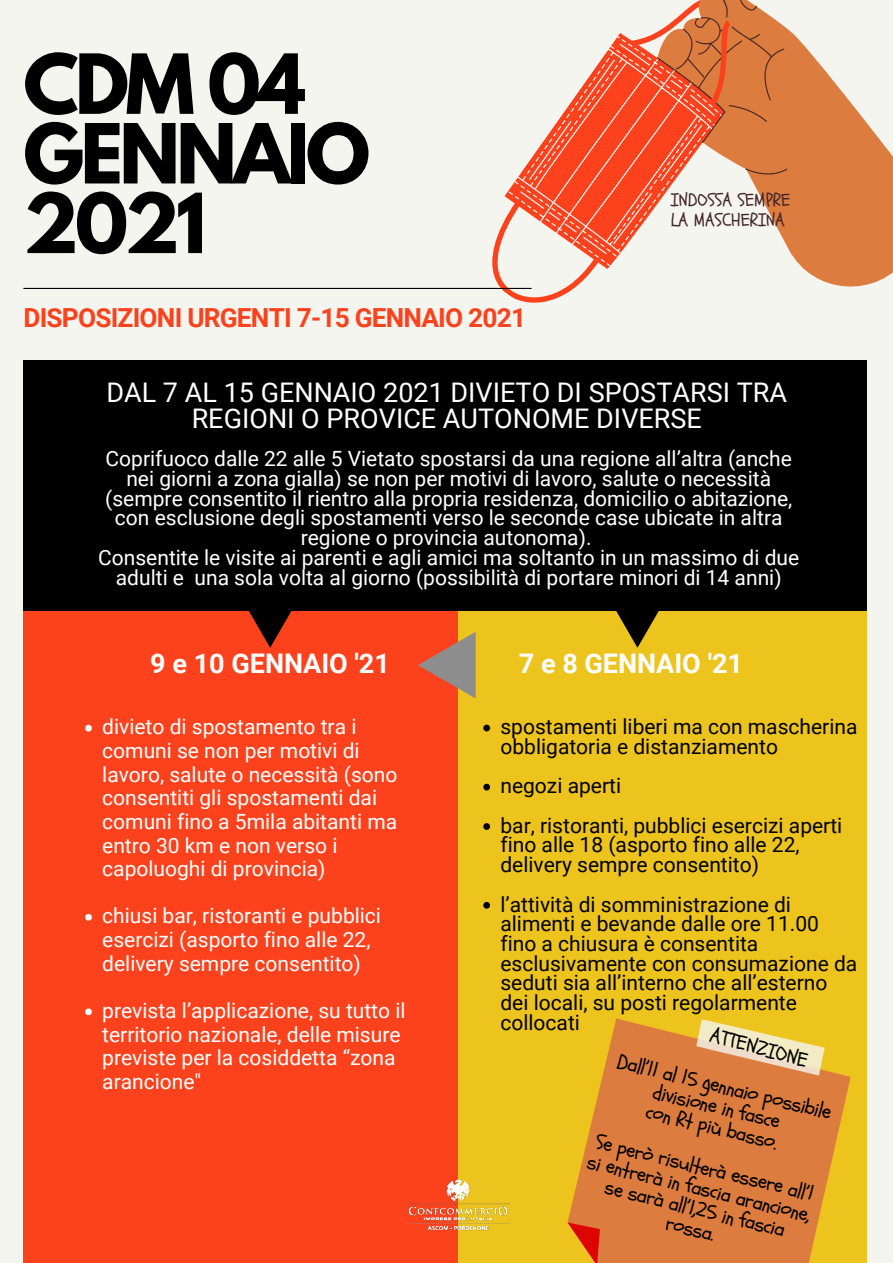
<style>
.page{position:relative;width:893px;height:1263px;background:#f5f5ef}
.page>*{position:absolute;margin:0;border:0;box-sizing:border-box;transform-origin:0 0}
.t1{font:700 73.28px/69.6px "League Spartan";letter-spacing:-.05em;color:#000}
.t2{font:27px/25.5px "Roboto";color:#fff;text-align:center}
.t3{font:700 27px "Roboto";color:#fff}
.t4{font:700 26.25px "Roboto";letter-spacing:-.03em;color:#fb421c}
.t5{font:21px/23.6px "Roboto";color:#fff}
.t6{font:21px/19.7px "Roboto";color:#000}
.t7{font:21px/20.9px "Schoolbell";color:#000;text-align:center}
.t8{font:20.77px "Schoolbell";color:#000}
.t9{font:18px "Schoolbell";color:#432627}
</style>
<div class="page">
<div style="left:23px;top:360px;width:843px;height:252px;background:#000"></div>
<div style="left:23px;top:612px;width:436px;height:651px;background:#fb421c"></div>
<svg style="left:237px;top:611px;width:66px;height:37px"></svg>
<div style="left:458px;top:612px;width:409px;height:651px;background:#edc41d"></div>
<svg style="left:604px;top:611px;width:67px;height:37px"></svg>
<svg style="left:418px;top:632px;width:58px;height:66px"></svg>
<svg style="left:795px;top:107px;width:98px;height:180px;fill:#dd7c3f"></svg>
<svg style="left:459px;top:224px;width:131px;height:79px"></svg>
<svg style="left:503px;top:180px;width:113px;height:93px"></svg>
<svg style="left:516px;top:0;width:338px;height:259px"></svg>
<svg style="left:23px;top:288px;width:508px;height:1px"></svg>
<svg style="left:85px;top:725px;width:7px;height:6px"></svg>
<svg style="left:85px;top:914px;width:7px;height:7px"></svg>
<svg style="left:85px;top:1008px;width:7px;height:7px"></svg>
<svg style="left:483px;top:725px;width:7px;height:6px"></svg>
<svg style="left:483px;top:784px;width:7px;height:6px"></svg>
<svg style="left:483px;top:823px;width:7px;height:7px"></svg>
<svg style="left:483px;top:902px;width:7px;height:7px"></svg>
<svg style="left:567px;top:1018px;width:284px;height:245px;fill:#dd7c3f"></svg>
<svg style="left:695px;top:1019px;width:130px;height:56px"></svg>
<svg style="left:567px;top:1222px;width:37px;height:41px"></svg>
<img style="left:567px;top:1029px;width:140px;height:3px">
<img style="left:407px;top:1179px;width:103px;height:52px">
<p class="t1" style="left:23px;top:59px;width:348px">CDM 04<br>GENNAIO<br>2021</p>
<p class="t4" style="left:23px;top:303px;width:504px">DISPOSIZIONI URGENTI 7-15 GENNAIO 2021</p>
<p class="t9" style="left:671px;top:188px;width:121px">INDOSSA SEMPRE</p>
<p class="t9" style="left:671px;top:208px;width:115px">LA MASCHERINA</p>
<p class="t2" style="left:106px;top:380px;width:682px">DAL 7 AL 15 GENNAIO 2021 DIVIETO DI SPOSTARSI TRA<br>REGIONI O PROVICE AUTONOME DIVERSE</p>
<p class="t5" style="left:105px;top:449px;width:688px;line-height:19.7px;text-align:center">Coprifuoco dalle 22 alle 5 Vietato spostarsi da una regione all’altra (anche nei giorni a zona gialla) se non per motivi di lavoro, salute o necessità (sempre consentito il rientro alla propria residenza, domicilio o abitazione, con esclusione degli spostamenti verso le seconde case ubicate in altra regione o provincia autonoma).</p>
<p class="t5" style="left:98px;top:548px;width:702px;line-height:19.7px;text-align:center">Consentite le visite ai parenti e agli amici ma soltanto in un massimo di due adulti e una sola volta al giorno (possibilità di portare minori di 14 anni)</p>
<p class="t3" style="left:150px;top:648px;width:241px">9 e 10 GENNAIO '21</p>
<p class="t5" style="left:102px;top:715px;width:297px">divieto di spostamento tra i comuni se non per motivi di lavoro, salute o necessità (sono consentiti gli spostamenti dai comuni fino a 5mila abitanti ma entro 30 km e non verso i capoluoghi di provincia)</p>
<p class="t5" style="left:102px;top:904px;width:280px">chiusi bar, ristoranti e pubblici esercizi (asporto fino alle 22, delivery sempre consentito)</p>
<p class="t5" style="left:102px;top:999px;width:305px">prevista l’applicazione, su tutto il territorio nazionale, delle misure previste per la cosiddetta “zona arancione"</p>
<p class="t3" style="left:519px;top:648px;width:226px">7 e 8 GENNAIO '21</p>
<p class="t6" style="left:500px;top:717px;width:358px">spostamenti liberi ma con mascherina obbligatoria e distanziamento</p>
<p class="t6" style="left:500px;top:776px;width:122px">negozi aperti</p>
<p class="t6" style="left:500px;top:816px;width:343px">bar, ristoranti, pubblici esercizi aperti fino alle 18 (asporto fino alle 22, delivery sempre consentito)</p>
<p class="t6" style="left:500px;top:894px;width:358px">l’attività di somministrazione di alimenti e bevande dalle ore 11.00 fino a chiusura è consentita esclusivamente con consumazione da seduti sia all’interno che all’esterno dei locali, su posti regolarmente collocati</p>
<p class="t8" style="left:714px;top:1021px;width:102px;rotate:15deg">ATTENZIONE</p>
<p class="t7" style="left:620px;top:1050px;width:222px;rotate:14deg">Dall’11 al 15 gennaio possibile divisione in fasce</p>
<p class="t7" style="left:598px;top:1131px;width:226px;rotate:14deg">Se però risulterà essere all’1</p>
<p class="t7" style="left:649px;top:1100px;width:137px;rotate:14deg">con Rt più basso.</p>
<p class="t7" style="left:590px;top:1150px;width:231px;rotate:14deg">si entrerà in fascia arancione,</p>
<p class="t7" style="left:608px;top:1176px;width:186px;rotate:14deg">se sarà all’1,25 in fascia rossa.</p>
</div>
